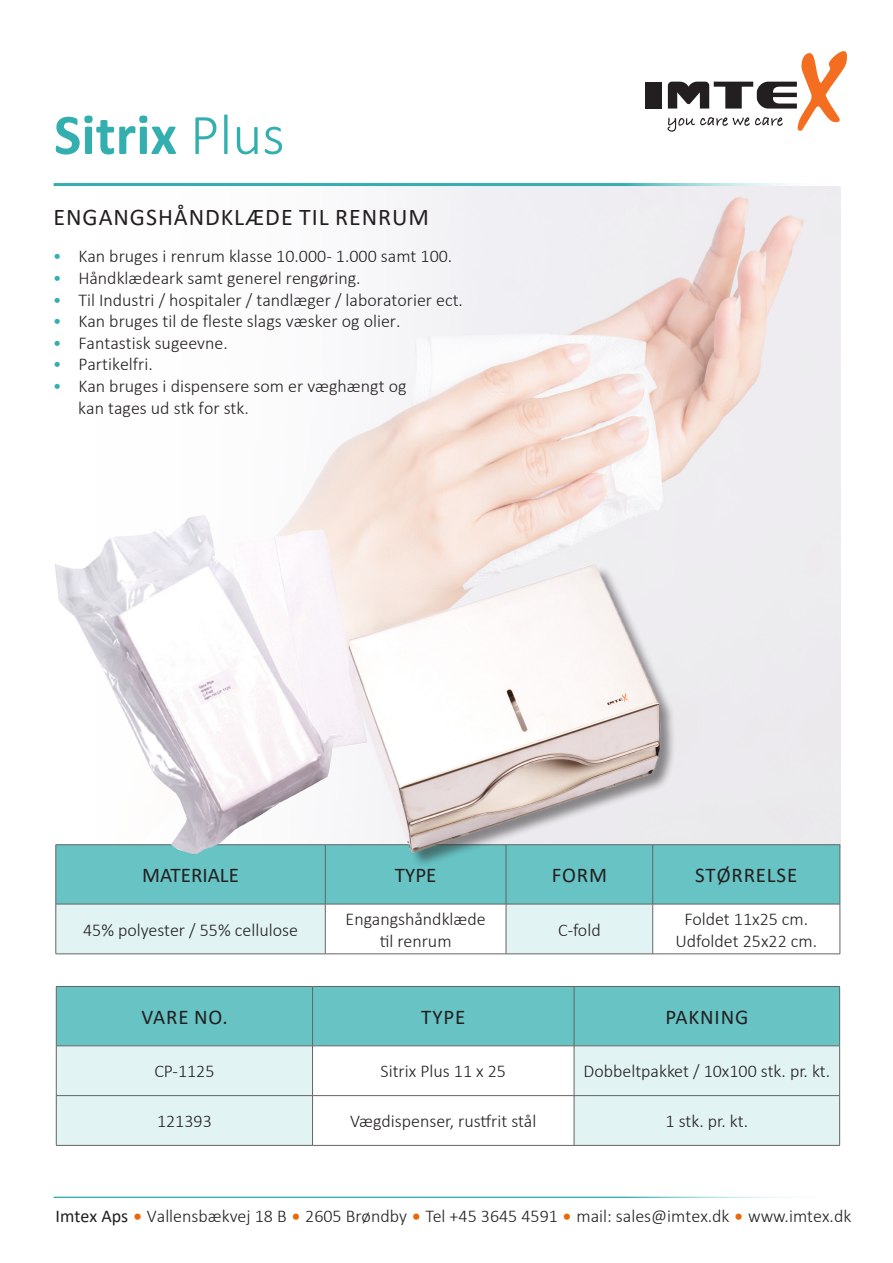
<style>
.page{position:relative;width:893px;height:1263px;background:#fff}
.page>*{position:absolute;margin:0;border:0;box-sizing:border-box;transform-origin:0 0}
.t1{font:700 57.9px "Calibri";color:#34afb0}
.t2{font:24px "Calibri";letter-spacing:.04em;color:#231f20}
.t3{font:21px "Calibri";letter-spacing:.04em;color:#231f20}
.t4{font:21px "Calibri";color:#231f20}
.t5{font:300 18px/21.6px "Calibri";color:#231f20}
.s1{font-weight:300}
.s2{color:#34afb0}
.s3{font-weight:400}
.s4{font-family:"Aquawax";font-weight:500;color:#ec6707}
</style>
<div class="page">
<img style="left:189px;top:186px;width:652px;height:659px">
<div style="left:645px;top:82px;width:17px;height:27px;background:#231f20"></div>
<svg style="left:667px;top:51px;width:180px;height:81px"></svg>
<hr style="left:54px;top:1196px;width:785px;height:2px;background:#34afb0">
<div style="left:57px;top:987px;width:782px;height:58px;background:#67c3c4"></div>
<div style="left:57px;top:1046px;width:782px;height:99px;background:#e1f3f3"></div>
<svg style="left:313px;top:1046px;width:261px;height:99px"></svg>
<hr style="left:56px;top:986px;width:257px;height:1px;background:#646464">
<hr style="left:56px;top:987px;width:1px;height:59px;background:#646464">
<hr style="left:313px;top:986px;width:261px;height:1px;background:#646464">
<hr style="left:312px;top:987px;width:1px;height:59px;background:#646464">
<hr style="left:574px;top:986px;width:266px;height:1px;background:#646464">
<hr style="left:574px;top:987px;width:1px;height:59px;background:#646464">
<hr style="left:839px;top:987px;width:1px;height:59px;background:#646464">
<hr style="left:56px;top:1045px;width:257px;height:1px;background:#646464">
<hr style="left:56px;top:1046px;width:1px;height:49px;background:#646464">
<hr style="left:313px;top:1045px;width:261px;height:1px;background:#646464">
<hr style="left:312px;top:1046px;width:1px;height:49px;background:#646464">
<hr style="left:574px;top:1045px;width:266px;height:1px;background:#646464">
<hr style="left:56px;top:1095px;width:257px;height:1px;background:#646464">
<hr style="left:56px;top:1096px;width:1px;height:49px;background:#646464">
<hr style="left:313px;top:1095px;width:261px;height:1px;background:#646464">
<hr style="left:312px;top:1096px;width:1px;height:49px;background:#646464">
<hr style="left:56px;top:1145px;width:257px;height:1px;background:#646464">
<hr style="left:313px;top:1145px;width:261px;height:1px;background:#646464">
<hr style="left:574px;top:1046px;width:1px;height:49px;background:#646464">
<hr style="left:839px;top:1046px;width:1px;height:49px;background:#646464">
<hr style="left:574px;top:1095px;width:266px;height:1px;background:#646464">
<hr style="left:574px;top:1096px;width:1px;height:49px;background:#646464">
<hr style="left:839px;top:1096px;width:1px;height:49px;background:#646464">
<hr style="left:574px;top:1145px;width:266px;height:1px;background:#646464">
<div style="left:57px;top:845px;width:783px;height:59px;background:#67c3c4"></div>
<div style="left:57px;top:905px;width:595px;height:48px;background:#e1f3f3"></div>
<div style="left:325px;top:904px;width:181px;height:50px;background:#fff"></div>
<hr style="left:325px;top:904px;width:1px;height:50px;background:#646464">
<hr style="left:325px;top:845px;width:1px;height:59px;background:#646464">
<hr style="left:506px;top:845px;width:1px;height:59px;background:#646464">
<hr style="left:652px;top:845px;width:1px;height:59px;background:#646464">
<hr style="left:840px;top:845px;width:1px;height:59px;background:#646464">
<hr style="left:56px;top:845px;width:1px;height:59px;background:#646464">
<hr style="left:653px;top:844px;width:187px;height:1px;background:#646464">
<hr style="left:56px;top:904px;width:269px;height:1px;background:#646464">
<hr style="left:325px;top:904px;width:181px;height:1px;background:#646464">
<hr style="left:506px;top:904px;width:147px;height:1px;background:#646464">
<hr style="left:653px;top:904px;width:187px;height:1px;background:#646464">
<hr style="left:506px;top:904px;width:1px;height:50px;background:#646464">
<hr style="left:652px;top:904px;width:1px;height:50px;background:#646464">
<hr style="left:840px;top:904px;width:1px;height:50px;background:#646464">
<hr style="left:56px;top:904px;width:1px;height:50px;background:#646464">
<hr style="left:56px;top:953px;width:269px;height:1px;background:#646464">
<hr style="left:325px;top:953px;width:181px;height:1px;background:#646464">
<hr style="left:506px;top:953px;width:147px;height:1px;background:#646464">
<hr style="left:653px;top:953px;width:187px;height:1px;background:#646464">
<hr style="left:54px;top:183px;width:784px;height:3px;background:#34afb0">
<img style="left:55px;top:500px;width:330px;height:353px">
<div style="left:350px;top:565px;width:326px;height:303px;background:#231f20;opacity:.5"></div>
<img style="left:350px;top:562px;width:329px;height:291px">
<p class="t1" style="left:54px;top:94px;width:232px">Sitrix <span class="s1">Plus</span></p>
<p class="t2" style="left:54px;top:201px;width:377px">ENGANGSHÅNDKLÆDE TIL RENRUM</p>
<p class="t5" style="left:53px;top:245px;width:401px"><span class="s2">•</span> Kan bruges i renrum klasse 10.000- 1.000 samt 100.</p>
<p class="t5" style="left:53px;top:267px;width:309px"><span class="s2">•</span> Håndklædeark samt generel rengøring.</p>
<p class="t5" style="left:53px;top:289px;width:412px"><span class="s2">•</span> Til Industri / hospitaler / tandlæger / laboratorier ect.</p>
<p class="t5" style="left:53px;top:310px;width:349px"><span class="s2">•</span> Kan bruges til de fleste slags væsker og olier.</p>
<p class="t5" style="left:53px;top:332px;width:176px"><span class="s2">•</span> Fantastisk sugeevne.</p>
<p class="t5" style="left:53px;top:353px;width:101px"><span class="s2">•</span> Partikelfri.</p>
<p class="t5" style="left:78px;top:375px;width:330px;text-indent:-26px"><span class="s2">•</span> Kan bruges i dispensere som er væghængt og kan tages ud stk for stk.</p>
<p class="t4" style="left:142px;top:861px;width:98px">MATERIALE</p>
<p class="t3" style="left:395px;top:861px;width:43px">TYPE</p>
<p class="t3" style="left:552px;top:861px;width:57px">FORM</p>
<p class="t3" style="left:695px;top:861px;width:103px">STØRRELSE</p>
<p class="t5" style="left:83px;top:919px;width:216px">45% polyester / 55% cellulose</p>
<p class="t5" style="left:346px;top:908px;width:142px;text-align:center">Engangshåndklæde til renrum</p>
<p class="t5" style="left:558px;top:919px;width:44px">C-fold</p>
<p class="t5" style="left:684px;top:908px;width:125px">Foldet 11x25 cm.</p>
<p class="t5" style="left:675px;top:929px;width:143px">Udfoldet 25x22 cm.</p>
<p class="t3" style="left:141px;top:1002px;width:88px">VARE NO.</p>
<p class="t3" style="left:421px;top:1002px;width:46px">TYPE</p>
<p class="t3" style="left:665px;top:1002px;width:84px">PAKNING</p>
<p class="t5" style="left:154px;top:1060px;width:62px">CP-1125</p>
<p class="t5" style="left:381px;top:1060px;width:127px">Sitrix Plus 11 x 25</p>
<p class="t5" style="left:583px;top:1060px;width:248px">Dobbeltpakket / 10x100 stk. pr. kt.</p>
<p class="t5" style="left:157px;top:1110px;width:56px">121393</p>
<p class="t5" style="left:350px;top:1110px;width:188px">Vægdispenser, rustfrit stål</p>
<p class="t5" style="left:666px;top:1110px;width:84px">1 stk. pr. kt.</p>
<p class="t5" style="left:56px;top:1205px;width:797px"><span class="s3">Imtex Aps</span> <span class="s4">•</span> Vallensbækvej 18 B <span class="s4">•</span> 2605 Brøndby <span class="s4">•</span> Tel +45 3645 4591 <span class="s4">•</span> mail: sales@imtex.dk <span class="s4">•</span> www.imtex.dk</p>
</div>
